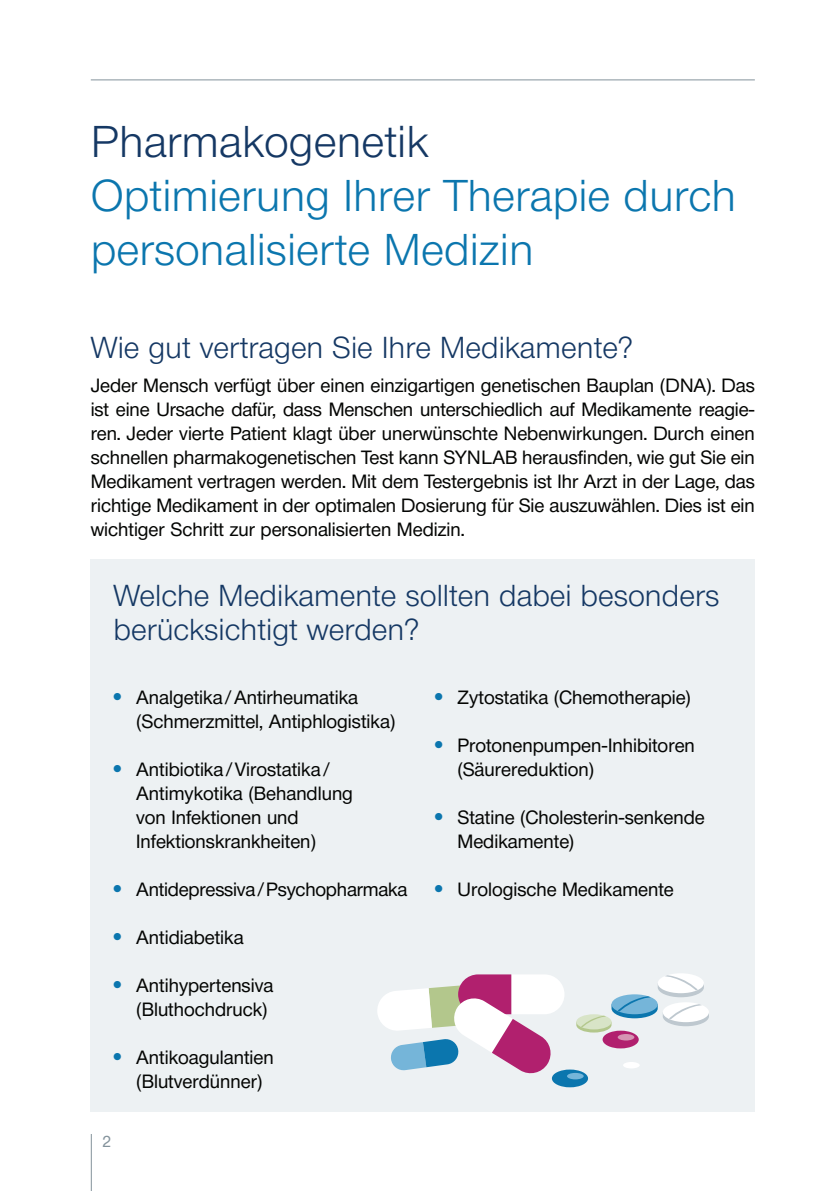
<style>
.page{position:relative;width:840px;height:1191px;background:#fff}
.page>*{position:absolute;margin:0;border:0;box-sizing:border-box;transform-origin:0 0}
.t1{font:300 44px/54px "Neue Helvetica BQ";color:#0b76ae}
.t2{font:300 44px "Neue Helvetica BQ";color:#153864}
.t3{font:300 30px/34px "Neue Helvetica BQ";color:#153864}
.t4{font:19px/24px "Neue Helvetica BQ";color:#040503}
.t5{font:16px "Neue Helvetica BQ";color:#83929b}
</style>
<div class="page">
<div style="left:91px;top:559px;width:663px;height:552px;background:#edf1f3"></div>
<div style="left:602px;top:1030px;width:36px;height:18px;background:#b1206e;border-radius:50%"></div>
<div style="left:617px;top:1034px;width:17px;height:6px;background:#d594b3;border-radius:50%"></div>
<div style="left:657px;top:973px;width:46px;height:20px;background:#fff;border-radius:50%"></div>
<svg style="left:576px;top:975px;width:132px;height:57px"></svg>
<svg style="left:377px;top:974px;width:187px;height:100px"></svg>
<div style="left:551px;top:1069px;width:36px;height:18px;background:#0b76ae;border-radius:50%"></div>
<div style="left:566px;top:1073px;width:17px;height:6px;background:#75b5d9;border-radius:50%"></div>
<div style="left:622px;top:1062px;width:17px;height:6px;background:#fff;border-radius:50%"></div>
<hr style="left:91px;top:79px;width:663px;height:1px;background:#83929b">
<hr style="left:91px;top:1134px;width:1px;height:57px;background:#83929b">
<h1 class="t2" style="left:91px;top:114px;width:339px">Pharmakogenetik</h1>
<h1 class="t1" style="left:91px;top:168px;width:646px">Optimierung Ihrer Therapie durch personalisierte Medizin</h1>
<h2 class="t3" style="left:91px;top:330px;width:543px">Wie gut vertragen Sie Ihre Medikamente?</h2>
<p class="t4" style="left:91px;top:373px;width:665px;text-align:justify">Jeder Mensch verfügt über einen einzigartigen genetischen Bauplan (DNA). Das ist eine Ursache dafür, dass Menschen unterschiedlich auf Medikamente reagie&shy;ren. Jeder vierte Patient klagt über unerwünschte Nebenwirkungen. Durch einen schnellen pharmakogenetischen Test kann SYNLAB herausfinden, wie gut Sie ein Medikament vertragen werden. Mit dem Testergebnis ist Ihr Arzt in der Lage, das richtige Medikament in der optimalen Dosierung für Sie auszuwählen. Dies ist ein wichtiger Schritt zur personalisierten Medizin.</p>
<h2 class="t3" style="left:113px;top:578px;width:607px">Welche Medikamente sollten dabei besonders berücksichtigt werden?</h2>
<p class="t4" style="left:136px;top:685px;width:261px;text-indent:-23px"><sup>●</sup> Analgetika / Antirheumatika (Schmerzmittel, Antiphlogistika)</p>
<p class="t4" style="left:136px;top:757px;width:218px;text-indent:-23px"><sup>●</sup> Antibiotika / Virostatika /<br>Antimykotika (Behandlung von Infektionen und<br>Infektionskrankheiten)</p>
<p class="t4" style="left:113px;top:877px;width:295px"><sup>●</sup> Antidepressiva / Psychopharmaka</p>
<p class="t4" style="left:113px;top:925px;width:131px"><sup>●</sup> Antidiabetika</p>
<p class="t4" style="left:113px;top:973px;width:161px;text-align:right"><sup>●</sup> Antihypertensiva (Bluthochdruck)</p>
<p class="t4" style="left:136px;top:1045px;width:139px;text-indent:-23px"><sup>●</sup> Antikoagulantien (Blutverdünner)</p>
<p class="t5" style="left:103px;top:1131px;width:10px">2</p>
<p class="t4" style="left:434px;top:685px;width:257px"><sup>●</sup> Zytostatika (Chemotherapie)</p>
<p class="t4" style="left:457px;top:733px;width:239px;text-indent:-23px"><sup>●</sup> Protonenpumpen-Inhibitoren (Säurereduktion)</p>
<p class="t4" style="left:457px;top:805px;width:249px;text-indent:-23px"><sup>●</sup> Statine (Cholesterin-senkende<br>Medikamente)</p>
<p class="t4" style="left:434px;top:877px;width:240px"><sup>●</sup> Urologische Medikamente</p>
</div>
